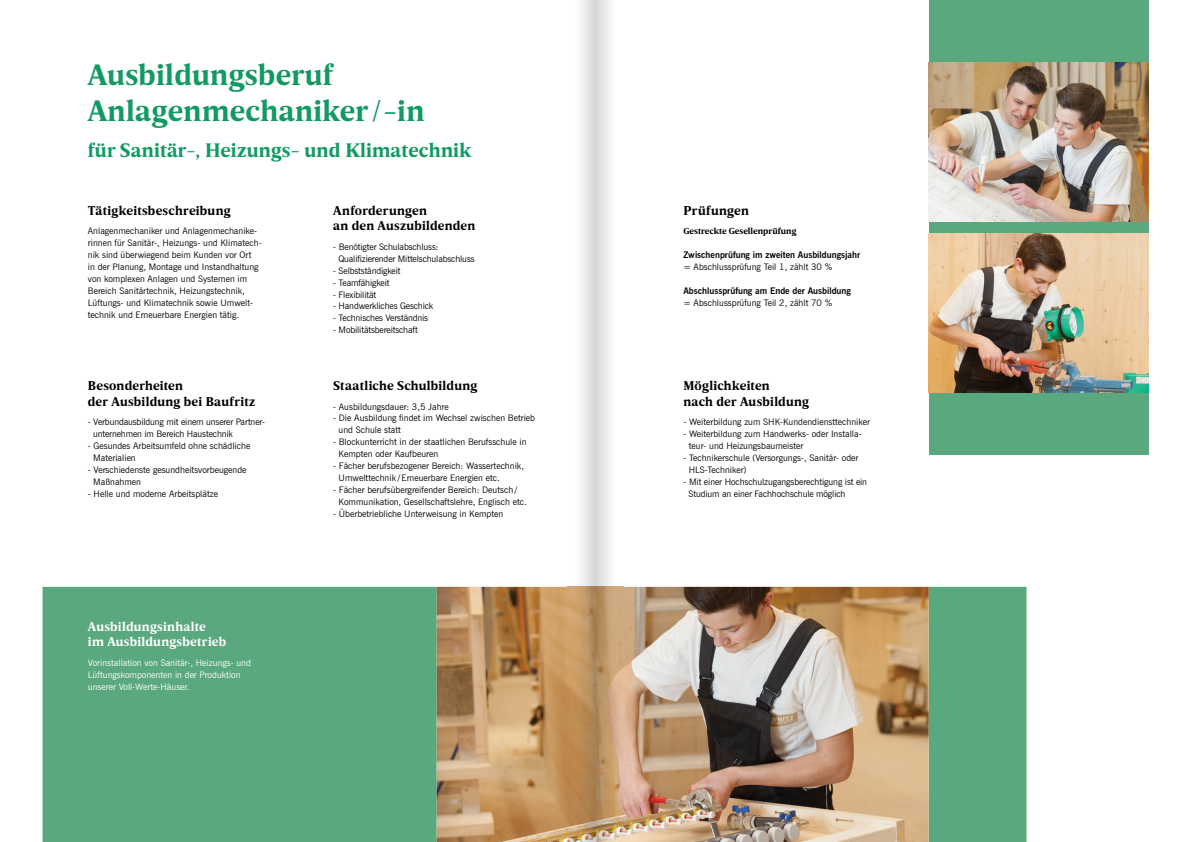
<style>
.page{position:relative;width:1191px;height:842px;background:#fff}
.page>*{position:absolute;margin:0;border:0;box-sizing:border-box;transform-origin:0 0}
.t1{font:700 30px/36px "Breve News";letter-spacing:.01em;color:#129a63}
.t2{font:700 20px "Breve News";letter-spacing:.01em;color:#129a63}
.t3{font:700 13px/15.6px "Breve News";letter-spacing:.015em;color:#000}
.t4{font:700 13px/15.6px "Breve News";letter-spacing:.015em;color:#fff}
.t5{font:9px/12px "News Gothic BT";color:#000}
.t6{font:9px/12px "News Gothic BT";color:#fff}
.t7{font:700 9px "News Gothic BT";color:#000}
.t8{font:700 9px "Breve News";color:#000}
</style>
<div class="page">
<div style="left:43px;top:587px;width:983px;height:255px;background:#5aa87d"></div>
<div style="left:928px;top:0;width:220px;height:454px;background:#5aa87d"></div>
<img style="left:928px;top:234px;width:220px;height:158px">
<img style="left:928px;top:62px;width:220px;height:159px">
<img style="left:437px;top:587px;width:491px;height:255px">
<img style="left:567px;top:0;width:57px;height:842px">
<h1 class="t1" style="left:88px;top:58px;width:338px">Ausbildungsberuf<br>Anlagenmechaniker/-in</h1>
<h2 class="t2" style="left:88px;top:139px;width:385px">für Sanitär-, Heizungs- und Klimatechnik</h2>
<h3 class="t3" style="left:88px;top:203px;width:144px">Tätigkeitsbeschreibung</h3>
<p class="t5" style="left:88px;top:225px;width:175px">Anlagenmechaniker und Anlagenmechanike&shy;rinnen für Sanitär-, Heizungs- und Klimatech&shy;nik sind überwiegend beim Kunden vor Ort<br>in der Planung, Montage und Instandhaltung von komplexen Anlagen und Systemen im Bereich Sanitärtechnik, Heizungstechnik, Lüftungs- und Klimatechnik sowie Umwelt&shy;technik und Erneuerbare Energien tätig.</p>
<h3 class="t3" style="left:88px;top:378px;width:169px">Besonderheiten<br>der Ausbildung bei Baufritz</h3>
<p class="t5" style="left:93px;top:416px;width:174px;text-indent:-5px">- Verbundausbildung mit einem unserer Partner&shy;unternehmen im Bereich Haustechnik</p>
<p class="t5" style="left:93px;top:440px;width:158px;text-indent:-5px">- Gesundes Arbeitsumfeld ohne schädliche<br>Materialien</p>
<p class="t5" style="left:93px;top:464px;width:155px;text-indent:-5px">- Verschiedenste gesundheitsvorbeugende<br>Maßnahmen</p>
<p class="t5" style="left:88px;top:488px;width:132px">- Helle und moderne Arbeitsplätze</p>
<h3 class="t4" style="left:88px;top:619px;width:140px">Ausbildungsinhalte<br>im Ausbildungsbetrieb</h3>
<p class="t6" style="left:88px;top:656px;width:164px">Vorinstallation von Sanitär-, Heizungs- und<br>Lüftungskomponenten in der Produktion unserer Voll-Werte-Häuser.</p>
<h3 class="t3" style="left:333px;top:203px;width:144px">Anforderungen<br>an den Auszubildenden</h3>
<p class="t5" style="left:338px;top:240px;width:138px;text-indent:-5px">- Benötigter Schulabschluss:<br>Qualifizierender Mittelschulabschluss</p>
<p class="t5" style="left:333px;top:264px;width:69px">- Selbstständigkeit</p>
<p class="t5" style="left:333px;top:276px;width:58px">- Teamfähigkeit</p>
<p class="t5" style="left:333px;top:288px;width:45px">- Flexibilität</p>
<p class="t5" style="left:333px;top:300px;width:102px">- Handwerkliches Geschick</p>
<p class="t5" style="left:333px;top:312px;width:96px">- Technisches Verständnis</p>
<p class="t5" style="left:333px;top:324px;width:86px">- Mobilitätsbereitschaft</p>
<h3 class="t3" style="left:333px;top:378px;width:146px">Staatliche Schulbildung</h3>
<p class="t5" style="left:333px;top:400px;width:117px">- Ausbildungsdauer: 3,5 Jahre</p>
<p class="t5" style="left:338px;top:412px;width:198px;text-indent:-5px">- Die Ausbildung findet im Wechsel zwischen Betrieb und Schule statt</p>
<p class="t5" style="left:338px;top:436px;width:189px;text-indent:-5px">- Blockunterricht in der staatlichen Berufsschule in<br>Kempten oder Kaufbeuren</p>
<p class="t5" style="left:338px;top:460px;width:187px;text-indent:-5px">- Fächer berufsbezogener Bereich: Wassertechnik,<br>Umwelttechnik /Erneuerbare Energien etc.</p>
<p class="t5" style="left:338px;top:484px;width:190px;text-indent:-5px">- Fächer berufsübergreifender Bereich: Deutsch /<br>Kommunikation, Gesellschaftslehre, Englisch etc.</p>
<p class="t5" style="left:333px;top:508px;width:172px">- Überbetriebliche Unterweisung in Kempten</p>
<h3 class="t3" style="left:683px;top:203px;width:67px">Prüfungen</h3>
<p class="t8" style="left:683px;top:226px;width:114px">Gestreckte Gesellenprüfung</p>
<p class="t7" style="left:683px;top:249px;width:178px">Zwischenprüfung im zweiten Ausbildungsjahr</p>
<p class="t5" style="left:683px;top:261px;width:150px">= Abschlussprüfung Teil 1, zählt 30 %</p>
<p class="t7" style="left:683px;top:285px;width:169px">Abschlussprüfung am Ende der Ausbildung</p>
<p class="t5" style="left:683px;top:297px;width:150px">= Abschlussprüfung Teil 2, zählt 70 %</p>
<h3 class="t3" style="left:683px;top:378px;width:127px">Möglichkeiten<br>nach der Ausbildung</h3>
<p class="t5" style="left:683px;top:416px;width:188px">- Weiterbildung zum SHK-Kundendiensttechniker</p>
<p class="t5" style="left:689px;top:428px;width:174px;text-indent:-5px">- Weiterbildung zum Handwerks- oder Installa&shy;teur- und Heizungsbaumeister</p>
<p class="t5" style="left:689px;top:452px;width:171px;text-indent:-5px">- Technikerschule (Versorgungs-, Sanitär- oder<br>HLS-Techniker)</p>
<p class="t5" style="left:688px;top:476px;width:180px;text-indent:-5px">- Mit einer Hochschulzugangsberechtigung ist ein<br>Studium an einer Fachhochschule möglich</p>
</div>
